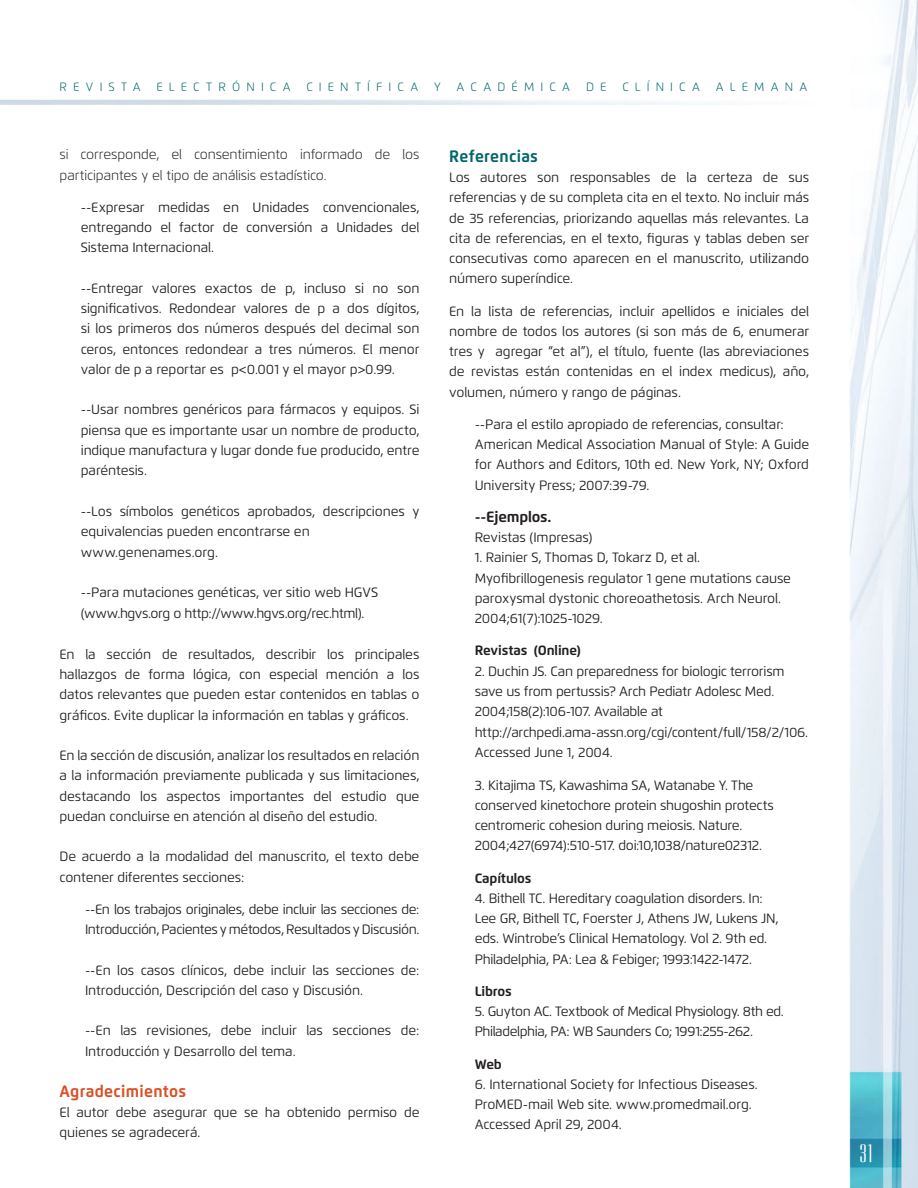
<style>
.page{position:relative;width:918px;height:1188px;background:#fff}
.page>*{position:absolute;margin:0;border:0;box-sizing:border-box;transform-origin:0 0}
.t1{font:21px "Ultra Condensed Sans Serif";color:#fff}
.SUBTITULO_FLEXO{font:700 16.5px "Flexo";letter-spacing:.02em;color:#d75127;scale:.95 1}
.SUBTITULO_FLEXO-2{font:700 16.5px "Flexo";letter-spacing:.02em;color:#006669;scale:.95 1}
.t2{font:700 15px "Flexo";letter-spacing:-.015em;color:#231f20}
.TEXTO_GENERAL_FLEXO{font:13.5px/20.2px "Flexo";letter-spacing:-.01em;color:#231f20}
.TEXTO_GENERAL_FLEXO-2{font:13.5px/20.2px "Flexo";letter-spacing:-.03em;color:#231f20}
.TEXTO_GENERAL_FLEXO-3{font:300 13.5px/20.2px "Flexo";letter-spacing:-.01em;color:#231f20}
.t3{font:700 13.5px "Flexo";letter-spacing:-.01em;color:#231f20}
.t4{font:300 12px "Flexo";letter-spacing:.51em;color:#006669}
</style>
<div class="page">
<img style="left:0;top:0;width:918px;height:1188px">
<p class="t4" style="left:60px;top:80px;width:83px">REVISTA</p>
<p class="t4" style="left:156px;top:80px;width:136px">ELECTRÓNICA</p>
<p class="t4" style="left:307px;top:80px;width:113px">CIENTÍFICA</p>
<p class="t4" style="left:434px;top:80px;width:8px">Y</p>
<p class="t4" style="left:457px;top:80px;width:115px">ACADÉMICA</p>
<p class="t4" style="left:586px;top:80px;width:22px">D E</p>
<p class="t4" style="left:622px;top:80px;width:79px">CLÍNICA</p>
<p class="t4" style="left:716px;top:80px;width:93px">ALEMANA</p>
<p class="TEXTO_GENERAL_FLEXO-3" style="left:60px;top:145px;width:361px">si corresponde, el consentimiento informado de los participantes y el tipo de análisis estadístico.</p>
<p class="TEXTO_GENERAL_FLEXO" style="left:81px;top:197px;width:340px;text-align:justify">--Expresar medidas en Unidades convencionales, entregando el factor de conversión a Unidades del Sistema Internacional.</p>
<p class="TEXTO_GENERAL_FLEXO" style="left:81px;top:278px;width:340px;text-align:justify">--Entregar valores exactos de p, incluso si no son significativos. Redondear valores de p a dos dígitos, si los primeros dos números después del decimal son ceros, entonces redondear a tres números. El menor valor de p a reportar es p&lt;0.001 y el mayor p&gt;0.99.</p>
<p class="TEXTO_GENERAL_FLEXO" style="left:81px;top:400px;width:340px;text-align:justify">--Usar nombres genéricos para fármacos y equipos. Si piensa que es importante usar un nombre de producto, indique manufactura y lugar donde fue producido, entre paréntesis.</p>
<p class="TEXTO_GENERAL_FLEXO" style="left:81px;top:501px;width:340px">--Los símbolos genéticos aprobados, descripciones y equivalencias pueden encontrarse en</p>
<p class="TEXTO_GENERAL_FLEXO" style="left:81px;top:542px;width:139px">www.genenames.org.</p>
<p class="TEXTO_GENERAL_FLEXO" style="left:81px;top:583px;width:299px">--Para mutaciones genéticas, ver sitio web HGVS</p>
<p class="TEXTO_GENERAL_FLEXO-2" style="left:81px;top:604px;width:285px">(www.hgvs.org o http://www.hgvs.org/rec.html).</p>
<p class="TEXTO_GENERAL_FLEXO" style="left:60px;top:644px;width:361px;text-align:justify">En la sección de resultados, describir los principales hallazgos de forma lógica, con especial mención a los datos relevantes que pueden estar contenidos en tablas o gráficos. Evite duplicar la información en tablas y gráficos.</p>
<p class="TEXTO_GENERAL_FLEXO" style="left:60px;top:745px;width:362px;text-align:justify">En la sección de discusión, analizar los resultados en relación a la información previamente publicada y sus limitaciones, destacando los aspectos importantes del estudio que puedan concluirse en atención al diseño del estudio.</p>
<p class="TEXTO_GENERAL_FLEXO" style="left:60px;top:847px;width:361px">De acuerdo a la modalidad del manuscrito, el texto debe contener diferentes secciones:</p>
<p class="TEXTO_GENERAL_FLEXO-2" style="left:85px;top:899px;width:336px">--En los trabajos originales, debe incluir las secciones de:<br>Introducción, Pacientes y métodos, Resultados y Discusión.</p>
<p class="TEXTO_GENERAL_FLEXO" style="left:85px;top:960px;width:336px">--En los casos clínicos, debe incluir las secciones de:<br>Introducción, Descripción del caso y Discusión.</p>
<p class="TEXTO_GENERAL_FLEXO" style="left:85px;top:1021px;width:336px">--En las revisiones, debe incluir las secciones de:<br>Introducción y Desarrollo del tema.</p>
<p class="SUBTITULO_FLEXO" style="left:60px;top:1081px;width:135px">Agradecimientos</p>
<p class="TEXTO_GENERAL_FLEXO" style="left:60px;top:1102px;width:361px">El autor debe asegurar que se ha obtenido permiso de quienes se agradecerá.</p>
<p class="SUBTITULO_FLEXO-2" style="left:449px;top:146px;width:95px">Referencias</p>
<p class="TEXTO_GENERAL_FLEXO" style="left:449px;top:167px;width:361px;text-align:justify">Los autores son responsables de la certeza de sus referencias y de su completa cita en el texto. No incluir más de 35 referencias, priorizando aquellas más relevantes. La cita de referencias, en el texto, figuras y tablas deben ser consecutivas como aparecen en el manuscrito, utilizando número superíndice.</p>
<p class="TEXTO_GENERAL_FLEXO" style="left:449px;top:301px;width:362px;text-align:justify">En la lista de referencias, incluir apellidos e iniciales del nombre de todos los autores (si son más de 6, enumerar tres y agregar “et al”), el título, fuente (las abreviaciones de revistas están contenidas en el index medicus), año, volumen, número y rango de páginas.</p>
<p class="TEXTO_GENERAL_FLEXO" style="left:475px;top:414px;width:311px">--Para el estilo apropiado de referencias, consultar:</p>
<p class="TEXTO_GENERAL_FLEXO" style="left:475px;top:434px;width:336px;text-align:justify">American Medical Association Manual of Style: A Guide for Authors and Editors, 10th ed. New York, NY; Oxford University Press; 2007:39-79.</p>
<p class="t2" style="left:475px;top:507px;width:78px">--Ejemplos.</p>
<p class="TEXTO_GENERAL_FLEXO" style="left:475px;top:527px;width:119px">Revistas (Impresas)</p>
<p class="TEXTO_GENERAL_FLEXO" style="left:475px;top:548px;width:318px">1. Rainier S, Thomas D, Tokarz D, et al.<br>Myofibrillogenesis regulator 1 gene mutations cause paroxysmal dystonic choreoathetosis. Arch Neurol.<br>2004;61(7):1025-1029.</p>
<p class="t3" style="left:475px;top:642px;width:108px">Revistas (Online)</p>
<p class="TEXTO_GENERAL_FLEXO" style="left:475px;top:661px;width:311px">2. Duchin JS. Can preparedness for biologic terrorism save us from pertussis? Arch Pediatr Adolesc Med.<br>2004;158(2):106-107. Available at</p>
<p class="TEXTO_GENERAL_FLEXO" style="left:475px;top:722px;width:335px">http://archpedi.ama-assn.org/cgi/content/full/158/2/106.</p>
<p class="TEXTO_GENERAL_FLEXO" style="left:475px;top:743px;width:140px">Accessed June 1, 2004.</p>
<p class="TEXTO_GENERAL_FLEXO" style="left:475px;top:775px;width:301px">3. Kitajima TS, Kawashima SA, Watanabe Y. The conserved kinetochore protein shugoshin protects centromeric cohesion during meiosis. Nature.<br>2004;427(6974):510-517. doi:10,1038/nature02312.</p>
<p class="t3" style="left:475px;top:870px;width:58px">Capítulos</p>
<p class="TEXTO_GENERAL_FLEXO" style="left:475px;top:888px;width:305px">4. Bithell TC. Hereditary coagulation disorders. In:<br>Lee GR, Bithell TC, Foerster J, Athens JW, Lukens JN, eds. Wintrobe’s Clinical Hematology. Vol 2. 9th ed.<br>Philadelphia, PA: Lea &amp; Febiger; 1993:1422-1472.</p>
<p class="t3" style="left:475px;top:983px;width:39px">Libros</p>
<p class="TEXTO_GENERAL_FLEXO-2" style="left:475px;top:1001px;width:311px">5. Guyton AC. Textbook of Medical Physiology. 8th ed.<br>Philadelphia, PA: WB Saunders Co; 1991:255-262.</p>
<p class="t3" style="left:475px;top:1056px;width:29px">Web</p>
<p class="TEXTO_GENERAL_FLEXO" style="left:475px;top:1074px;width:285px">6. International Society for Infectious Diseases.<br>ProMED-mail Web site. www.promedmail.org.<br>Accessed April 29, 2004.</p>
<h1 class="t1" style="left:859px;top:1140px;width:15px">31</h1>
</div>
